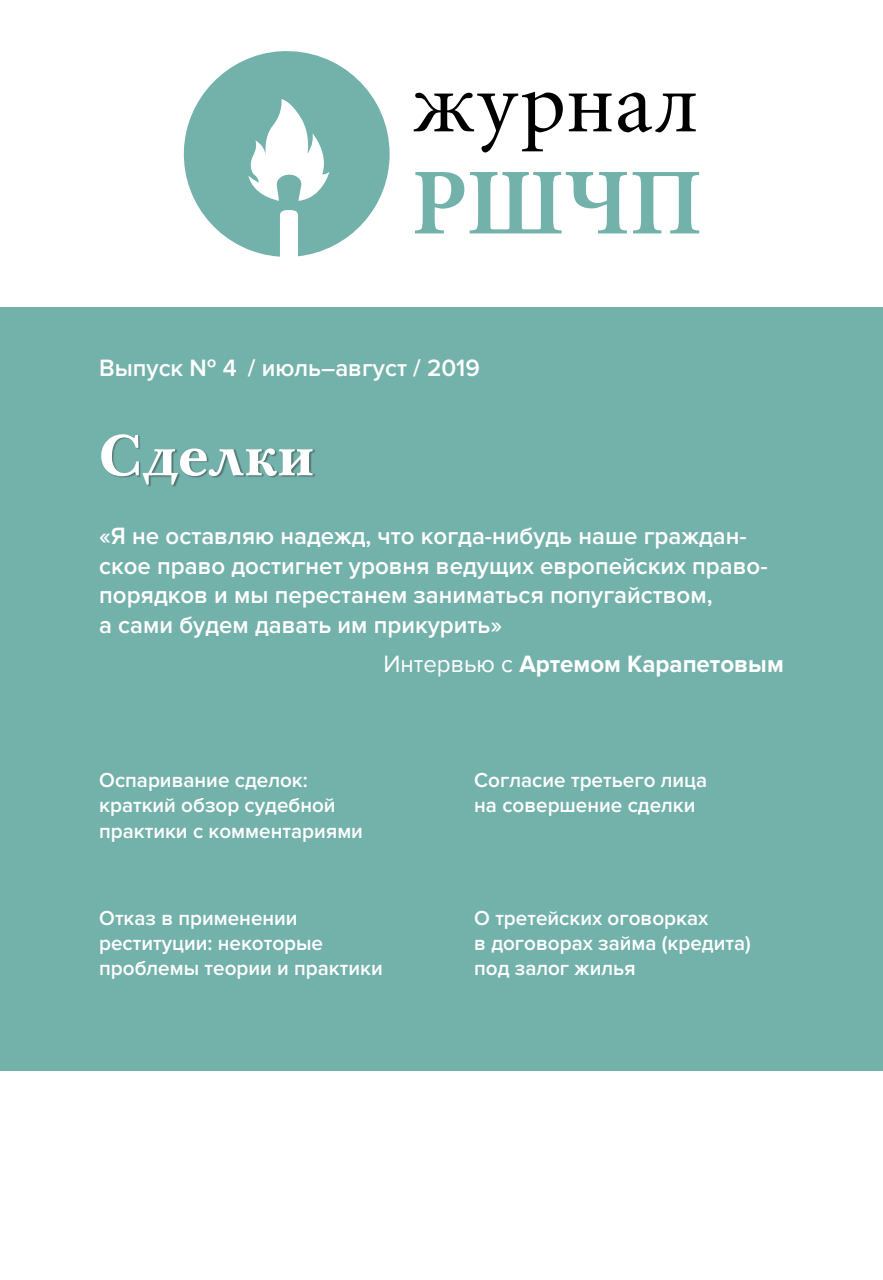
<style>
.page{position:relative;width:883px;height:1280px;background:#fff}
.page>*{position:absolute;margin:0;border:0;box-sizing:border-box;transform-origin:0 0}
.t1{font:700 59.5px "Baskerville Cyrillic";color:#fff}
.t2{font:600 24.5px/29.4px "Proxima Nova";color:#fff}
.t3{font:700 24.5px "Proxima Nova";color:#fff}
.t4{font:600 21px/25.2px "Proxima Nova";color:#fff}
.s1{font-weight:400}
</style>
<div class="page">
<div style="left:0;top:308px;width:883px;height:763px;background:#73b1ab"></div>
<svg style="left:414px;top:92px;width:149px;height:60px"></svg>
<svg style="left:569px;top:94px;width:43px;height:37px"></svg>
<svg style="left:618px;top:93px;width:78px;height:39px"></svg>
<svg style="left:415px;top:172px;width:49px;height:61px"></svg>
<svg style="left:470px;top:172px;width:157px;height:61px"></svg>
<svg style="left:633px;top:172px;width:66px;height:61px"></svg>
<svg style="left:184px;top:51px;width:206px;height:206px"></svg>
<div style="left:102px;top:435px;width:213px;height:52px;background:#231f20;opacity:.4"></div>
<p class="t2" style="left:99px;top:354px;width:382px">Выпуск № 4 / июль–август / 2019</p>
<h1 class="t1" style="left:99px;top:420px;width:216px">Сделки</h1>
<p class="t2" style="left:99px;top:522px;width:670px">«Я не оставляю надежд, что когда-нибудь наше граждан&shy;ское право достигнет уровня ведущих европейских право&shy;порядков и мы перестанем заниматься попугайством,<br>а сами будем давать им прикурить»</p>
<p class="t3" style="left:383px;top:650px;width:402px"><span class="s1">Интервью с</span> Артемом Карапетовым</p>
<p class="t4" style="left:99px;top:768px;width:265px">Оспаривание сделок: краткий обзор судебной практики с комментариями</p>
<p class="t4" style="left:99px;top:905px;width:285px">Отказ в применении реституции: некоторые проблемы теории и практики</p>
<p class="t4" style="left:474px;top:768px;width:234px">Согласие третьего лица на совершение сделки</p>
<p class="t4" style="left:474px;top:905px;width:278px">О третейских оговорках<br>в договорах займа (кредита) под залог жилья</p>
</div>
